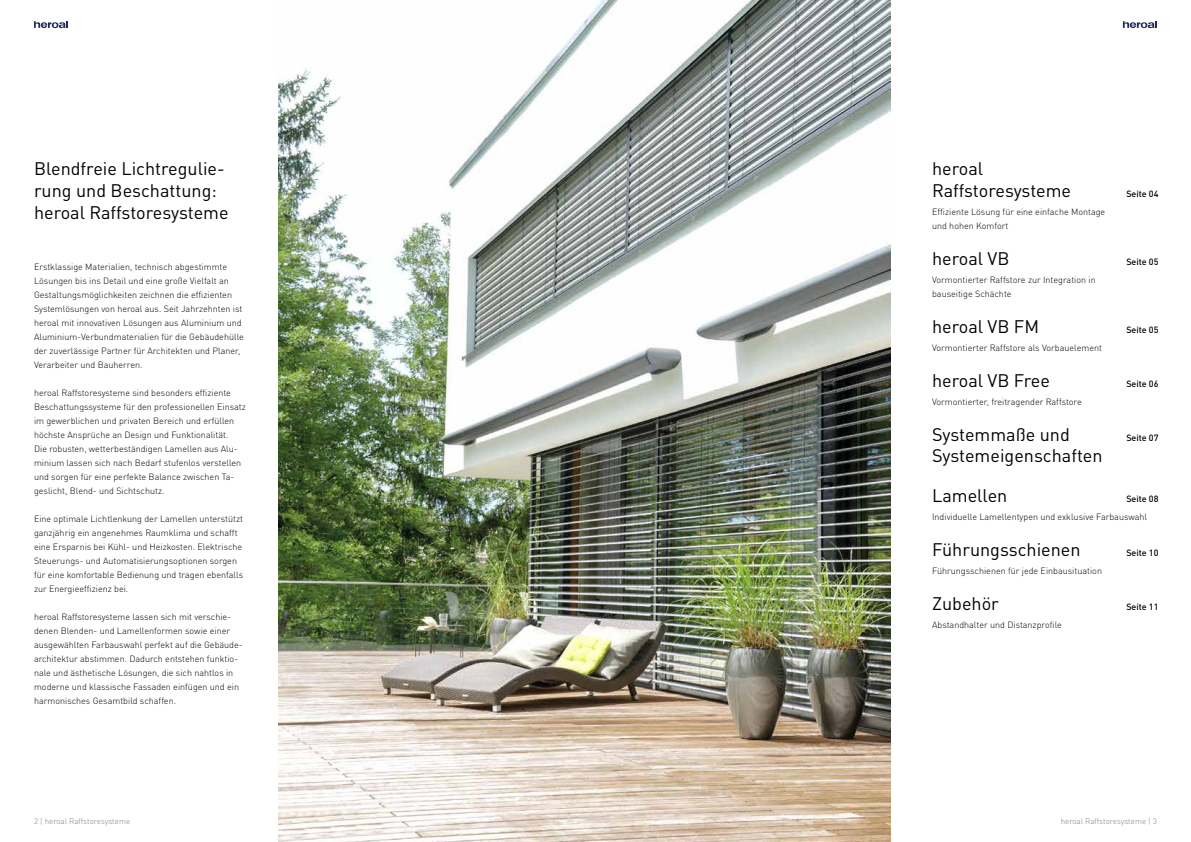
<style>
.page{position:relative;width:1191px;height:842px;background:#fff}
.page>*{position:absolute;margin:0;border:0;box-sizing:border-box;transform-origin:0 0}
.t1{font:18px/22px "DIN Pro";color:#000}
.t2{font:300 9px/14px "DIN Pro";color:#000}
.t3{font:500 9px "DIN Pro";color:#000}
.t4{font:300 8px "DIN Pro";letter-spacing:-.005em;color:#818080}
</style>
<div class="page">
<svg style="left:1123px;top:21px;width:34px;height:7px"></svg>
<svg style="left:34px;top:21px;width:34px;height:7px"></svg>
<img style="left:278px;top:0;width:612px;height:842px">
<h1 class="t1" style="left:34px;top:156px;width:196px">Blendfreie Lichtregulie&shy;rung und Beschattung: heroal Raffstoresysteme</h1>
<p class="t2" style="left:34px;top:259px;width:211px">Erstklassige Materialien, technisch abgestimmte Lösungen bis ins Detail und eine große Vielfalt an Gestaltungsmöglichkeiten zeichnen die effizienten Systemlösungen von heroal aus. Seit Jahrzehnten ist heroal mit innovativen Lösungen aus Aluminium und Aluminium-Verbundmaterialien für die Gebäudehülle der zuverlässige Partner für Architekten und Planer, Verarbeiter und Bauherren.</p>
<p class="t2" style="left:34px;top:385px;width:213px">heroal Raffstoresysteme sind besonders effiziente Beschattungssysteme für den professionellen Einsatz im gewerblichen und privaten Bereich und erfüllen höchste Ansprüche an Design und Funktionalität.<br>Die robusten, wetterbeständigen Lamellen aus Alu&shy;minium lassen sich nach Bedarf stufenlos verstellen und sorgen für eine perfekte Balance zwischen Ta&shy;geslicht, Blend- und Sichtschutz.</p>
<p class="t2" style="left:34px;top:511px;width:211px">Eine optimale Lichtlenkung der Lamellen unterstützt ganzjährig ein angenehmes Raumklima und schafft eine Ersparnis bei Kühl- und Heizkosten. Elektrische Steuerungs- und Automatisierungsoptionen sorgen für eine komfortable Bedienung und tragen ebenfalls zur Energieeffizienz bei.</p>
<p class="t2" style="left:34px;top:609px;width:210px">heroal Raffstoresysteme lassen sich mit verschie&shy;denen Blenden- und Lamellenformen sowie einer ausgewählten Farbauswahl perfekt auf die Gebäude&shy;architektur abstimmen. Dadurch entstehen funktio&shy;nale und ästhetische Lösungen, die sich nahtlos in moderne und klassische Fassaden einfügen und ein harmonisches Gesamtbild schaffen.</p>
<h1 class="t1" style="left:932px;top:156px;width:141px;line-height:21.6px">heroal<br>Raffstoresysteme</h1>
<p class="t3" style="left:1126px;top:186px;width:34px">Seite 04</p>
<p class="t2" style="left:932px;top:204px;width:175px">Effiziente Lösung für eine einfache Montage und hohen Komfort</p>
<h1 class="t1" style="left:932px;top:245px;width:79px">heroal VB</h1>
<p class="t3" style="left:1126px;top:254px;width:34px">Seite 05</p>
<p class="t2" style="left:932px;top:272px;width:165px">Vormontierter Raffstore zur Integration in bauseitige Schächte</p>
<h1 class="t1" style="left:932px;top:313px;width:108px">heroal VB FM</h1>
<p class="t3" style="left:1126px;top:322px;width:34px">Seite 05</p>
<p class="t2" style="left:932px;top:340px;width:171px">Vormontierter Raffstore als Vorbauelement</p>
<h1 class="t1" style="left:932px;top:367px;width:119px">heroal VB Free</h1>
<p class="t3" style="left:1126px;top:376px;width:34px">Seite 06</p>
<p class="t2" style="left:932px;top:394px;width:151px">Vormontierter, freitragender Raffstore</p>
<h1 class="t1" style="left:932px;top:421px;width:139px">Systemmaße und</h1>
<p class="t3" style="left:1126px;top:430px;width:34px">Seite 07</p>
<h1 class="t1" style="left:932px;top:443px;width:172px">Systemeigenschaften</h1>
<h1 class="t1" style="left:932px;top:483px;width:77px">Lamellen</h1>
<p class="t3" style="left:1126px;top:492px;width:34px">Seite 08</p>
<p class="t2" style="left:932px;top:509px;width:217px">Individuelle Lamellentypen und exklusive Farbauswahl</p>
<h1 class="t1" style="left:932px;top:537px;width:150px">Führungsschienen</h1>
<p class="t3" style="left:1126px;top:546px;width:34px">Seite 10</p>
<p class="t2" style="left:932px;top:563px;width:171px">Führungsschienen für jede Einbausituation</p>
<h1 class="t1" style="left:932px;top:591px;width:68px">Zubehör</h1>
<p class="t3" style="left:1126px;top:600px;width:34px">Seite 11</p>
<p class="t2" style="left:932px;top:617px;width:131px">Abstandhalter und Distanzprofile</p>
<p class="t4" style="left:34px;top:815px;width:98px">2 | heroal Raffstoresysteme</p>
<p class="t4" style="left:1060px;top:815px;width:98px">heroal Raffstoresysteme | 3</p>
</div>
